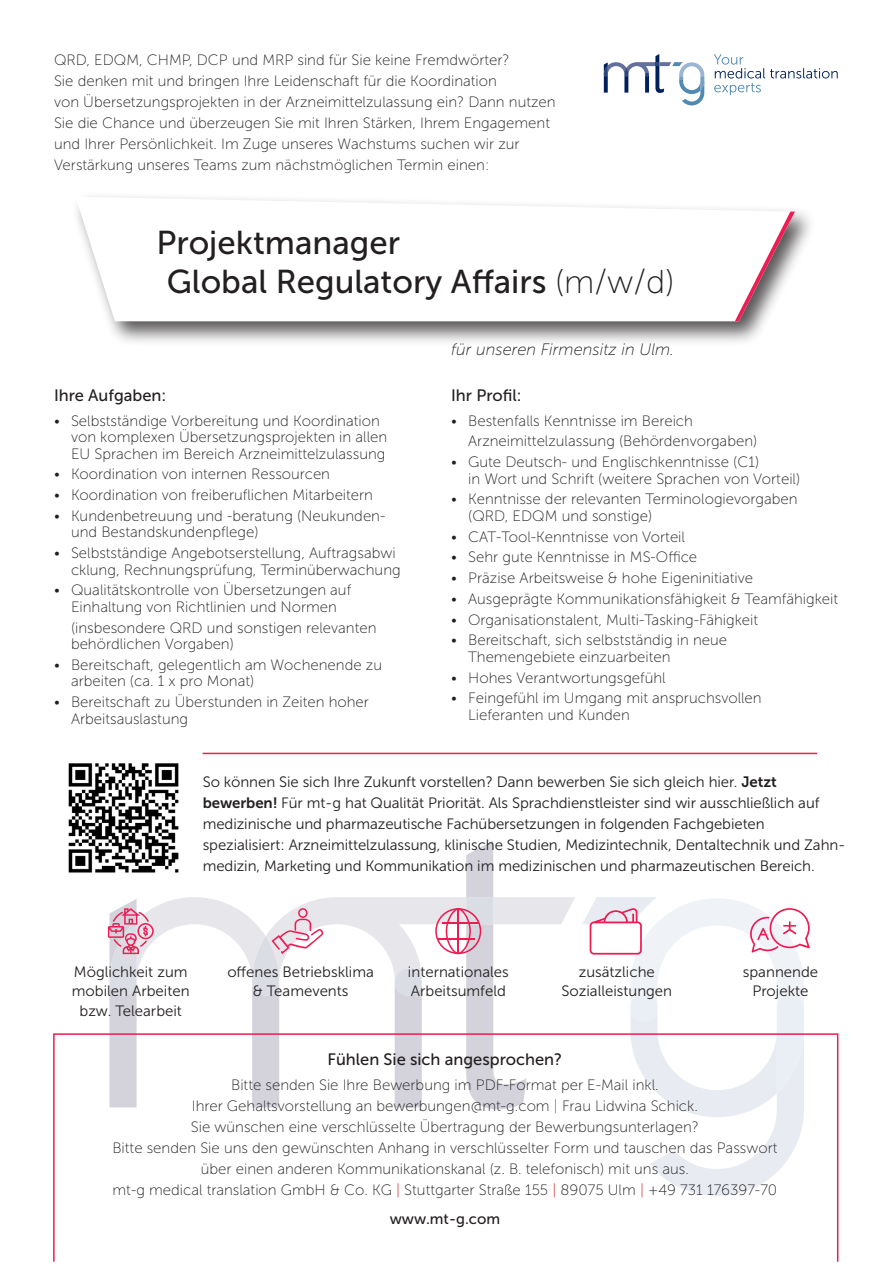
<style>
.page{position:relative;width:893px;height:1263px;background:#fff}
.page>*{position:absolute;margin:0;border:0;box-sizing:border-box;transform-origin:0 0}
.t1{font:33px/39px "Museo Sans 500";color:#231f20}
.t2{font:16.5px "Museo Sans 500";color:#231f20}
.t3{font:italic 16.5px "Museo Sans 100";color:#231f20}
.t4{font:15px/16.5px "Museo Sans 100";color:#231f20}
.t5{font:15px/21px "Museo Sans 300";letter-spacing:-.005em;color:#231f20}
.t6{font:15px "Museo Sans 500";color:#231f20}
.s1{font-family:"Museo Sans 100"}
.s2{font-family:"Museo Sans 700"}
.s3{color:#d1232a}
</style>
<div class="page">
<div style="left:70px;top:191px;width:747px;height:155px;background:#231f20;opacity:.75"></div>
<svg style="left:76px;top:197px;width:719px;height:124px"></svg>
<svg style="left:735px;top:212px;width:60px;height:109px"></svg>
<svg style="left:714px;top:54px;width:124px;height:41px"></svg>
<svg style="left:604px;top:54px;width:100px;height:51px"></svg>
<svg style="left:582px;top:897px;width:228px;height:299px"></svg>
<svg style="left:108px;top:841px;width:467px;height:268px"></svg>
<div style="left:60px;top:760px;width:136px;height:127px;background:#fff"></div>
<img style="left:68px;top:763px;width:111px;height:110px">
<hr style="left:203px;top:753px;width:614px;height:1px;background:#ed1c52">
<div style="left:53px;top:1033px;width:785px;height:229px;border:2px solid #ed1c52"></div>
<p class="t4" style="left:54px;top:50px;width:503px;line-height:21px">QRD, EDQM, CHMP, DCP und MRP sind für Sie keine Fremdwörter?<br>Sie denken mit und bringen Ihre Leidenschaft für die Koordination<br>von Übersetzungsprojekten in der Arzneimittelzulassung ein? Dann nutzen Sie die Chance und überzeugen Sie mit Ihren Stärken, Ihrem Engagement und Ihrer Persönlichkeit. Im Zuge unseres Wachstums suchen wir zur Verstärkung unseres Teams zum nächstmöglichen Termin einen:</p>
<p class="t1" style="left:167px;top:223px;width:509px;text-indent:-10px">Projektmanager<br>Global Regulatory Affairs <span class="s1">(m/w/d)</span></p>
<p class="t2" style="left:54px;top:386px;width:114px">Ihre Aufgaben:</p>
<p class="t4" style="left:71px;top:412px;width:318px;text-indent:-17px">• Selbstständige Vorbereitung und Koordination von komplexen Übersetzungsprojekten in allen<br>EU Sprachen im Bereich Arzneimittelzulassung</p>
<p class="t4" style="left:54px;top:466px;width:278px">• Koordination von internen Ressourcen</p>
<p class="t4" style="left:54px;top:487px;width:321px">• Koordination von freiberuflichen Mitarbeitern</p>
<p class="t4" style="left:71px;top:508px;width:316px;text-indent:-17px">• Kundenbetreuung und -beratung (Neukunden&shy;und Bestandskundenpflege)</p>
<p class="t4" style="left:71px;top:545px;width:331px;text-indent:-17px">• Selbstständige Angebotserstellung, Auftragsabwi cklung, Rechnungsprüfung, Terminüberwachung</p>
<p class="t4" style="left:54px;top:582px;width:299px">• Qualitätskontrolle von Übersetzungen auf</p>
<p class="t4" style="left:71px;top:599px;width:268px">Einhaltung von Richtlinien und Normen</p>
<p class="t4" style="left:71px;top:619px;width:307px">(insbesondere QRD und sonstigen relevanten behördlichen Vorgaben)</p>
<p class="t4" style="left:54px;top:657px;width:330px">• Bereitschaft, gelegentlich am Wochenende zu</p>
<p class="t4" style="left:71px;top:673px;width:185px">arbeiten (ca. 1 x pro Monat)</p>
<p class="t4" style="left:71px;top:694px;width:299px;text-indent:-17px">• Bereitschaft zu Überstunden in Zeiten hoher<br>Arbeitsauslastung</p>
<p class="t3" style="left:451px;top:340px;width:225px">für unseren Firmensitz in Ulm.</p>
<p class="t2" style="left:451px;top:386px;width:72px">Ihr Profil:</p>
<p class="t4" style="left:451px;top:412px;width:243px">• Bestenfalls Kenntnisse im Bereich</p>
<p class="t4" style="left:468px;top:433px;width:291px">Arzneimittelzulassung (Behördenvorgaben)</p>
<p class="t4" style="left:451px;top:454px;width:309px">• Gute Deutsch- und Englischkenntnisse (C1)</p>
<p class="t4" style="left:468px;top:470px;width:333px">in Wort und Schrift (weitere Sprachen von Vorteil)</p>
<p class="t4" style="left:468px;top:491px;width:331px;text-indent:-17px">• Kenntnisse der relevanten Terminologievorgaben (QRD, EDQM und sonstige)</p>
<p class="t4" style="left:451px;top:528px;width:235px">• CAT-Tool-Kenntnisse von Vorteil</p>
<p class="t4" style="left:451px;top:549px;width:248px">• Sehr gute Kenntnisse in MS-Office</p>
<p class="t4" style="left:451px;top:570px;width:303px">• Präzise Arbeitsweise &amp; hohe Eigeninitiative</p>
<p class="t4" style="left:451px;top:591px;width:388px">• Ausgeprägte Kommunikationsfähigkeit &amp; Teamfähigkeit</p>
<p class="t4" style="left:451px;top:611px;width:308px">• Organisationstalent, Multi-Tasking-Fähigkeit</p>
<p class="t4" style="left:468px;top:632px;width:261px;text-indent:-17px">• Bereitschaft, sich selbstständig in neue<br>Themengebiete einzuarbeiten</p>
<p class="t4" style="left:451px;top:669px;width:216px">• Hohes Verantwortungsgefühl</p>
<p class="t4" style="left:468px;top:690px;width:295px;text-indent:-17px">• Feingefühl im Umgang mit anspruchsvollen<br>Lieferanten und Kunden</p>
<p class="t5" style="left:203px;top:771px;width:576px">So können Sie sich Ihre Zukunft vorstellen? Dann bewerben Sie sich gleich hier. <span class="s2">Jetzt</span></p>
<p class="t5" style="left:203px;top:792px;width:644px"><span class="s2">bewerben!</span> Für mt-g hat Qualität Priorität. Als Sprachdienstleister sind wir ausschließlich auf medizinische und pharmazeutische Fachübersetzungen in folgenden Fachgebieten spezialisiert: Arzneimittelzulassung, klinische Studien, Medizintechnik, Dentaltechnik und Zahn&shy;medizin, Marketing und Kommunikation im medizinischen und pharmazeutischen Bereich.</p>
<p class="t5" style="left:74px;top:961px;width:115px">Möglichkeit zum</p>
<p class="t5" style="left:72px;top:980px;width:119px">mobilen Arbeiten</p>
<p class="t5" style="left:80px;top:1000px;width:104px">bzw. Telearbeit</p>
<p class="t5" style="left:227px;top:961px;width:148px">offenes Betriebsklima</p>
<p class="t5" style="left:253px;top:980px;width:97px">&amp; Teamevents</p>
<p class="t5" style="left:408px;top:961px;width:102px">internationales</p>
<p class="t5" style="left:411px;top:980px;width:96px">Arbeitsumfeld</p>
<p class="t5" style="left:579px;top:961px;width:78px">zusätzliche</p>
<p class="t5" style="left:561px;top:980px;width:112px">Sozialleistungen</p>
<p class="t5" style="left:743px;top:961px;width:77px">spannende</p>
<p class="t5" style="left:752px;top:980px;width:58px">Projekte</p>
<p class="t2" style="left:327px;top:1050px;width:236px">Fühlen Sie sich angesprochen?</p>
<p class="t4" style="left:192px;top:1075px;width:508px;line-height:21px;text-align:center">Bitte senden Sie Ihre Bewerbung im PDF-Format per E-Mail inkl.<br>Ihrer Gehaltsvorstellung an bewerbungen@mt-g.com <span class="s3">|</span> Frau Lidwina Schick.</p>
<p class="t4" style="left:191px;top:1119px;width:509px">Sie wünschen eine verschlüsselte Übertragung der Bewerbungsunterlagen?</p>
<p class="t4" style="left:112px;top:1138px;width:667px;line-height:21px;text-align:center">Bitte senden Sie uns den gewünschten Anhang in verschlüsselter Form und tauschen das Passwort über einen anderen Kommunikationskanal (z. B. telefonisch) mit uns aus.</p>
<p class="t4" style="left:113px;top:1182px;width:666px">mt-g medical translation GmbH &amp; Co. KG <span class="s3">|</span> Stuttgarter Straße 155 <span class="s3">|</span> 89075 Ulm <span class="s3">|</span> +49 731 176397-70</p>
<p class="t6" style="left:390px;top:1210px;width:112px">www.mt-g.com</p>
</div>
